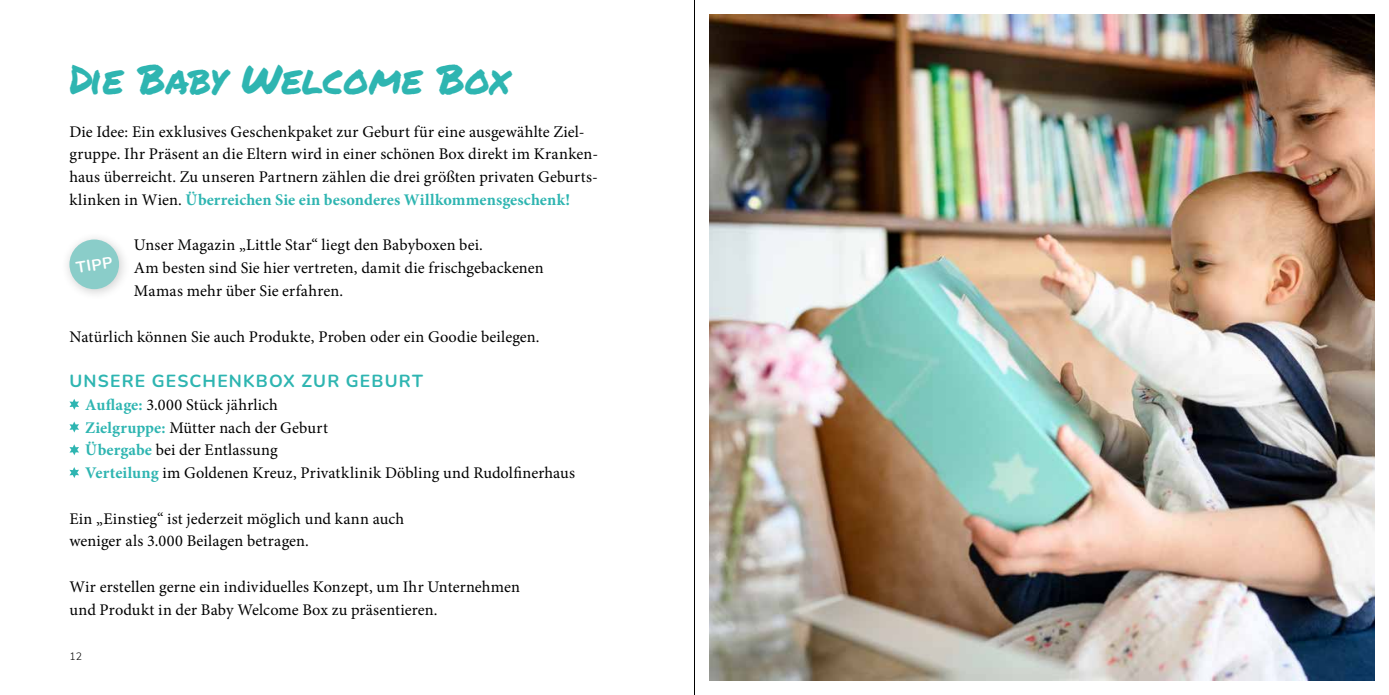
<style>
.page{position:relative;width:1389px;height:695px;background:#fff}
.page>*{position:absolute;margin:0;border:0;box-sizing:border-box;transform-origin:0 0}
.t1{font:40.25px "Permanent Marker";color:#2eb5b1}
.t2{font:700 17.5px "Nunito";letter-spacing:.065em;color:#2eb5b1}
.t3{font:16.28px/22.8px "Minion Pro";letter-spacing:.005em;color:#000}
.t4{font:700 15.75px "Nunito";color:#fff}
.t5{font:300 10.5px "Nunito";color:#000}
.s1{font-weight:700;color:#2eb5b1}
</style>
<div class="page">
<hr style="left:694px;top:0;width:1px;height:694px;background:#000">
<svg style="left:69px;top:399px;width:10px;height:11px"></svg>
<svg style="left:69px;top:421px;width:10px;height:11px"></svg>
<svg style="left:69px;top:444px;width:10px;height:11px"></svg>
<svg style="left:69px;top:467px;width:10px;height:11px"></svg>
<img style="left:709px;top:15px;width:665px;height:665px">
<div style="left:61px;top:231px;width:70px;height:70px;background:#000;opacity:.2"></div>
<div style="left:69px;top:239px;width:50px;height:50px;background:#8acdc9;border-radius:50%"></div>
<h1 class="t1" style="left:69px;top:49px;width:442px">Die Baby Welcome Box</h1>
<p class="t3" style="left:69px;top:120px;width:530px">Die Idee: Ein exklusives Geschenkpaket zur Geburt für eine ausgewählte Ziel&shy;gruppe. Ihr Präsent an die Eltern wird in einer schönen Box direkt im Kranken&shy;haus überreicht. Zu unseren Partnern zählen die drei größten privaten Geburts&shy;klinken in Wien. <span class="s1">Überreichen Sie ein besonderes Willkommensgeschenk!</span></p>
<p class="t3" style="left:134px;top:234px;width:411px">Unser Magazin „Little Star“ liegt den Babyboxen bei.<br>Am besten sind Sie hier vertreten, damit die frischgebackenen<br>Mamas mehr über Sie erfahren.</p>
<p class="t3" style="left:69px;top:325px;width:472px">Natürlich können Sie auch Produkte, Proben oder ein Goodie beilegen.</p>
<p class="t2" style="left:69px;top:368px;width:355px">UNSERE GESCHENKBOX ZUR GEBURT</p>
<p class="t3" style="left:85px;top:393px;width:491px"><span class="s1">Auflage:</span> 3.000 Stück jährlich<br><span class="s1">Zielgruppe:</span> Mütter nach der Geburt<br><span class="s1">Übergabe</span> bei der Entlassung<br><span class="s1">Verteilung</span> im Goldenen Kreuz, Privatklinik Döbling und Rudolfinerhaus</p>
<p class="t3" style="left:69px;top:507px;width:336px">Ein „Einstieg“ ist jederzeit möglich und kann auch weniger als 3.000 Beilagen betragen.</p>
<p class="t3" style="left:69px;top:575px;width:452px">Wir erstellen gerne ein individuelles Konzept, um Ihr Unternehmen und Produkt in der Baby Welcome Box zu präsentieren.</p>
<p class="t4" style="left:75px;top:257px;width:38px;rotate:-9deg">TIPP</p>
<p class="t5" style="left:69px;top:649px;width:14px">12</p>
</div>
